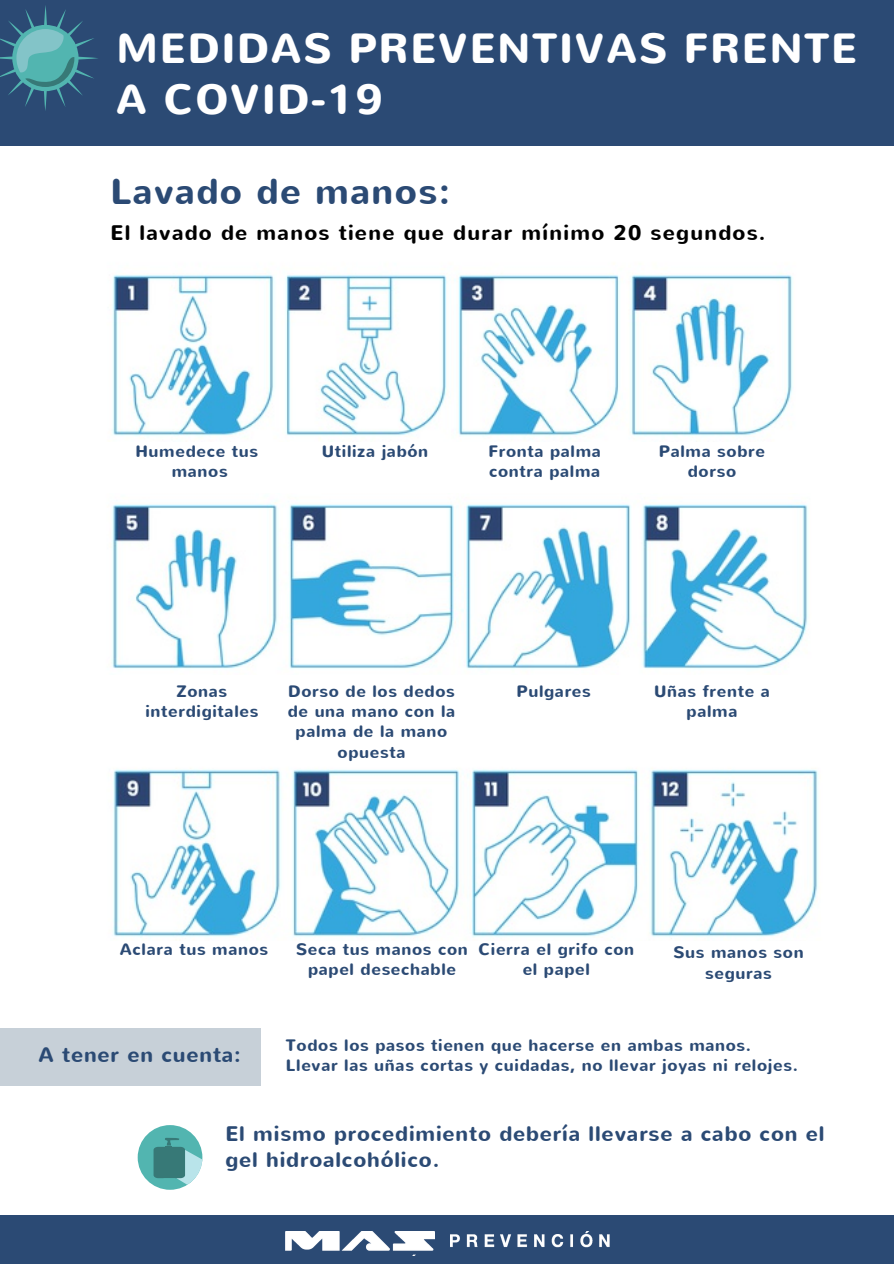
<style>
.page{position:relative;width:894px;height:1264px;background:#fff}
.page>*{position:absolute;margin:0;border:0;box-sizing:border-box;transform-origin:0 0}
.t1{font:700 42px/50.7px "Nunito";letter-spacing:.04em;color:#fff}
.t2{font:700 36px "Nunito";letter-spacing:.04em;color:#2b4a74}
.t3{font:700 21px/25.8px "Nunito";letter-spacing:.04em;color:#2b4a74}
.t4{font:700 21px "Nunito";letter-spacing:.06em;color:#000}
.t5{font:700 16.5px/20.2px "Nunito";letter-spacing:.04em;color:#2b4a74;text-align:center}
</style>
<div class="page">
<div style="left:0;top:0;width:893px;height:145px;background:#2b4a74"></div>
<svg style="left:0;top:5px;width:98px;height:106px"></svg>
<div style="left:0;top:1215px;width:893px;height:48px;background:#2b4a74"></div>
<img style="left:285px;top:1231px;width:149px;height:24px">
<img style="left:450px;top:1231px;width:158px;height:17px">
<div style="left:138px;top:1125px;width:64px;height:64px;background:#52b5b0;border-radius:50%"></div>
<svg style="left:153px;top:1137px;width:49px;height:47px"></svg>
<div style="left:0;top:1028px;width:261px;height:57px;background:#c7d0d8"></div>
<img style="left:112px;top:273px;width:681px;height:163px">
<img style="left:111px;top:502px;width:697px;height:167px">
<img style="left:113px;top:769px;width:705px;height:169px">
<h1 class="t1" style="left:116px;top:24px;width:742px">MEDIDAS PREVENTIVAS FRENTE<br>A COVID-19</h1>
<h2 class="t2" style="left:110px;top:167px;width:341px">Lavado de manos:</h2>
<p class="t4" style="left:110px;top:218px;width:656px">El lavado de manos tiene que durar mínimo 20 segundos.</p>
<p class="t5" style="left:135px;top:441px;width:124px">Humedece tus manos</p>
<p class="t5" style="left:322px;top:441px;width:108px">Utiliza jabón</p>
<p class="t5" style="left:488px;top:441px;width:114px;text-align:left">Fronta palma contra palma</p>
<p class="t5" style="left:658px;top:441px;width:108px">Palma sobre dorso</p>
<p class="t5" style="left:145px;top:681px;width:114px">Zonas interdigitales</p>
<p class="t5" style="left:287px;top:681px;width:169px">Dorso de los dedos de una mano con la palma de la mano opuesta</p>
<p class="t5" style="left:516px;top:681px;width:76px">Pulgares</p>
<p class="t5" style="left:654px;top:681px;width:117px">Uñas frente a palma</p>
<p class="t5" style="left:120px;top:939px;width:150px">Aclara tus manos</p>
<p class="t5" style="left:296px;top:939px;width:173px">Seca tus manos con papel desechable</p>
<p class="t5" style="left:478px;top:939px;width:157px">Cierra el grifo con el papel</p>
<p class="t5" style="left:673px;top:942px;width:132px">Sus manos son seguras</p>
<p class="t3" style="left:38px;top:1041px;width:204px">A tener en cuenta:</p>
<p class="t5" style="left:286px;top:1035px;width:513px;text-align:left">Todos los pasos tienen que hacerse en ambas manos.<br>Llevar las uñas cortas y cuidadas, no llevar joyas ni relojes.</p>
<p class="t3" style="left:225px;top:1121px;width:600px">El mismo procedimiento debería llevarse a cabo con el gel hidroalcohólico.</p>
</div>
